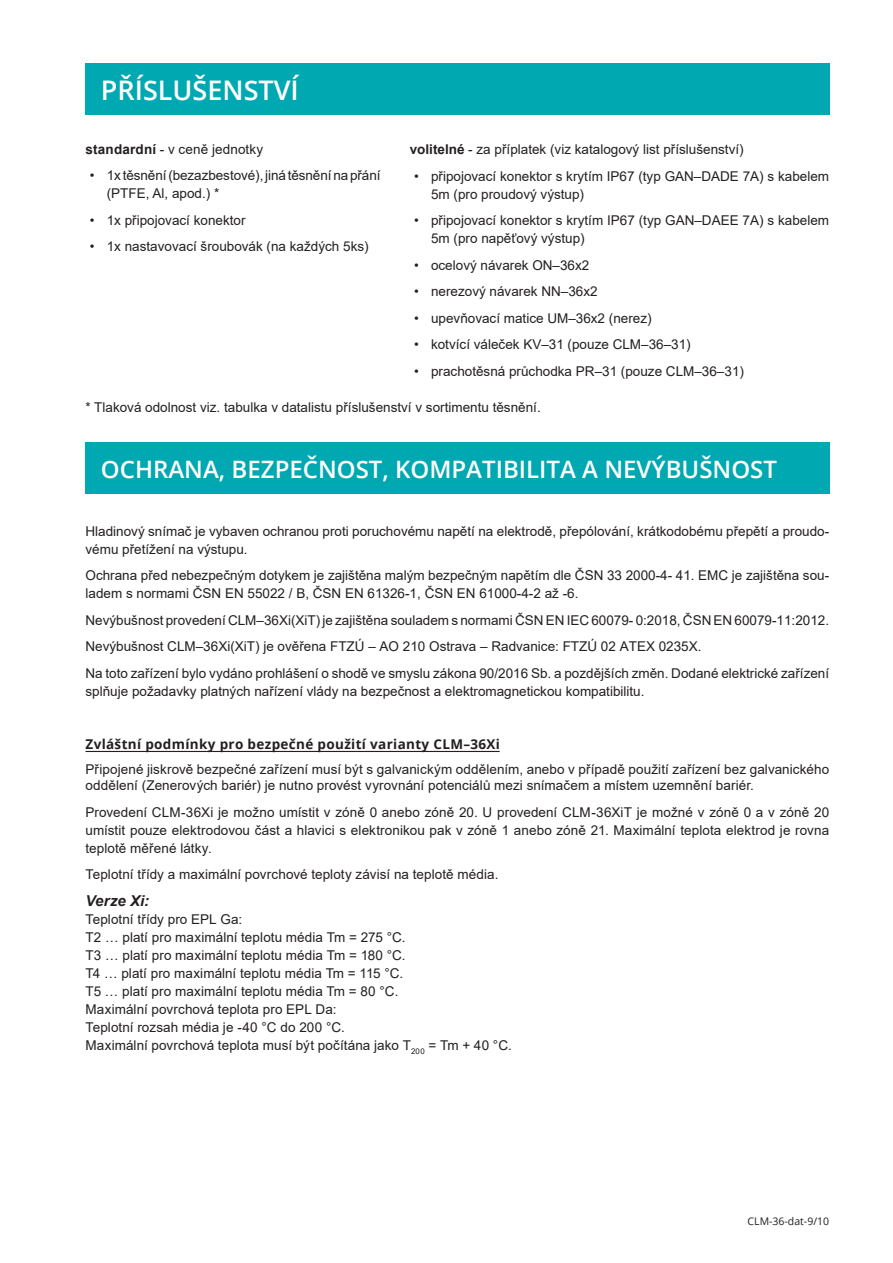
<style>
.page{position:relative;width:893px;height:1263px;background:#fff}
.page>*{position:absolute;margin:0;border:0;box-sizing:border-box;transform-origin:0 0}
.t1{font:600 27px "Open Sans";color:#fff}
.t2{font:600 24px "Open Sans";color:#fff}
.t3{font:italic 700 15px "Arial";letter-spacing:.01em;color:#231f20}
.t4{font:13.5px/18px "Arial";color:#231f20}
.t5{font:700 13.5px "Open Sans";letter-spacing:.025em;color:#231f20}
.t6{font:10.5px "Open Sans";color:#231f20}
.s1{font-weight:700}
</style>
<div class="page">
<hr style="left:86px;top:751px;width:414px;height:1px;background:#231f20">
<div style="left:85px;top:64px;width:744px;height:51px;background:#00a8b1"></div>
<div style="left:85px;top:443px;width:744px;height:51px;background:#00a8b1"></div>
<h1 class="t1" style="left:101px;top:71px;width:199px">PŘÍSLUŠENSTVÍ</h1>
<p class="t4" style="left:86px;top:140px;width:179px"><span class="s1">standardní</span> - v ceně jednotky</p>
<p class="t4" style="left:107px;top:167px;width:275px;text-indent:-17px">• 1x těsnění (bezazbestové), jiná těsnění na přání (PTFE, Al, apod.) *</p>
<p class="t4" style="left:90px;top:211px;width:157px">• 1x připojovací konektor</p>
<p class="t4" style="left:90px;top:238px;width:280px">• 1x nastavovací šroubovák (na každých 5ks)</p>
<p class="t4" style="left:410px;top:140px;width:335px"><span class="s1">volitelné</span> - za příplatek (viz katalogový list příslušenství)</p>
<p class="t4" style="left:431px;top:167px;width:400px;text-indent:-17px">• připojovací konektor s krytím IP67 (typ GAN–DADE 7A) s kabelem<br>5m (pro proudový výstup)</p>
<p class="t4" style="left:431px;top:211px;width:400px;text-indent:-17px">• připojovací konektor s krytím IP67 (typ GAN–DAEE 7A) s kabelem<br>5m (pro napěťový výstup)</p>
<p class="t4" style="left:414px;top:256px;width:177px">• ocelový návarek ON–36x2</p>
<p class="t4" style="left:414px;top:282px;width:185px">• nerezový návarek NN–36x2</p>
<p class="t4" style="left:414px;top:309px;width:239px">• upevňovací matice UM–36x2 (nerez)</p>
<p class="t4" style="left:414px;top:335px;width:278px">• kotvící váleček KV–31 (pouze CLM–36–31)</p>
<p class="t4" style="left:414px;top:362px;width:331px">• prachotěsná průchodka PR–31 (pouze CLM–36–31)</p>
<p class="t4" style="left:86px;top:399px;width:457px">* Tlaková odolnost viz. tabulka v datalistu příslušenství v sortimentu těsnění.</p>
<h2 class="t2" style="left:101px;top:452px;width:677px">OCHRANA, BEZPEČNOST, KOMPATIBILITA A NEVÝBUŠNOST</h2>
<p class="t4" style="left:86px;top:522px;width:745px">Hladinový snímač je vybaven ochranou proti poruchovému napětí na elektrodě, přepólování, krátkodobému přepětí a proudo&shy;vému přetížení na výstupu.</p>
<p class="t4" style="left:86px;top:566px;width:745px">Ochrana před nebezpečným dotykem je zajištěna malým bezpečným napětím dle ČSN 33 2000-4- 41. EMC je zajištěna sou&shy;ladem s normami ČSN EN 55022 / B, ČSN EN 61326-1, ČSN EN 61000-4-2 až -6.</p>
<p class="t4" style="left:86px;top:607px;width:745px;line-height:26.5px">Nevýbušnost provedení CLM–36Xi(XiT) je zajištěna souladem s normami ČSN EN IEC 60079- 0:2018, ČSN EN 60079-11:2012.<br>Nevýbušnost CLM–36Xi(XiT) je ověřena FTZÚ – AO 210 Ostrava – Radvanice: FTZÚ 02 ATEX 0235X.<br>Na toto zařízení bylo vydáno prohlášení o shodě ve smyslu zákona 90/2016 Sb. a pozdějších změn. Dodané elektrické zařízení</p>
<p class="t4" style="left:86px;top:682px;width:561px">splňuje požadavky platných nařízení vlády na bezpečnost a elektromagnetickou kompatibilitu.</p>
<p class="t5" style="left:86px;top:734px;width:416px">Zvláštní podmínky pro bezpečné použití varianty CLM–36Xi</p>
<p class="t4" style="left:86px;top:761px;width:745px;line-height:16.5px">Připojené jiskrově bezpečné zařízení musí být s galvanickým oddělením, anebo v případě použití zařízení bez galvanického oddělení (Zenerových bariér) je nutno provést vyrovnání potenciálů mezi snímačem a místem uzemnění bariér.</p>
<p class="t4" style="left:86px;top:803px;width:745px;text-align:justify">Provedení CLM-36Xi je možno umístit v zóně 0 anebo zóně 20. U provedení CLM-36XiT je možné v zóně 0 a v zóně 20 umístit pouze elektrodovou část a hlavici s elektronikou pak v zóně 1 anebo zóně 21. Maximální teplota elektrod je rovna teplotě měřené látky.</p>
<p class="t4" style="left:86px;top:865px;width:414px">Teplotní třídy a maximální povrchové teploty závisí na teplotě média.</p>
<p class="t3" style="left:86px;top:890px;width:65px">Verze Xi:</p>
<p class="t4" style="left:86px;top:910px;width:428px">Teplotní třídy pro EPL Ga:<br>T2 … platí pro maximální teplotu média Tm = 275 °C.<br>T3 … platí pro maximální teplotu média Tm = 180 °C.<br>T4 … platí pro maximální teplotu média Tm = 115 °C.<br>T5 … platí pro maximální teplotu média Tm = 80 °C.<br>Maximální povrchová teplota pro EPL Da:<br>Teplotní rozsah média je -40 °C do 200 °C.<br>Maximální povrchová teplota musí být počítána jako T<sub>200</sub> = Tm + 40 °C.</p>
<p class="t6" style="left:748px;top:1213px;width:83px">CLM-36-dat-9/10</p>
</div>
